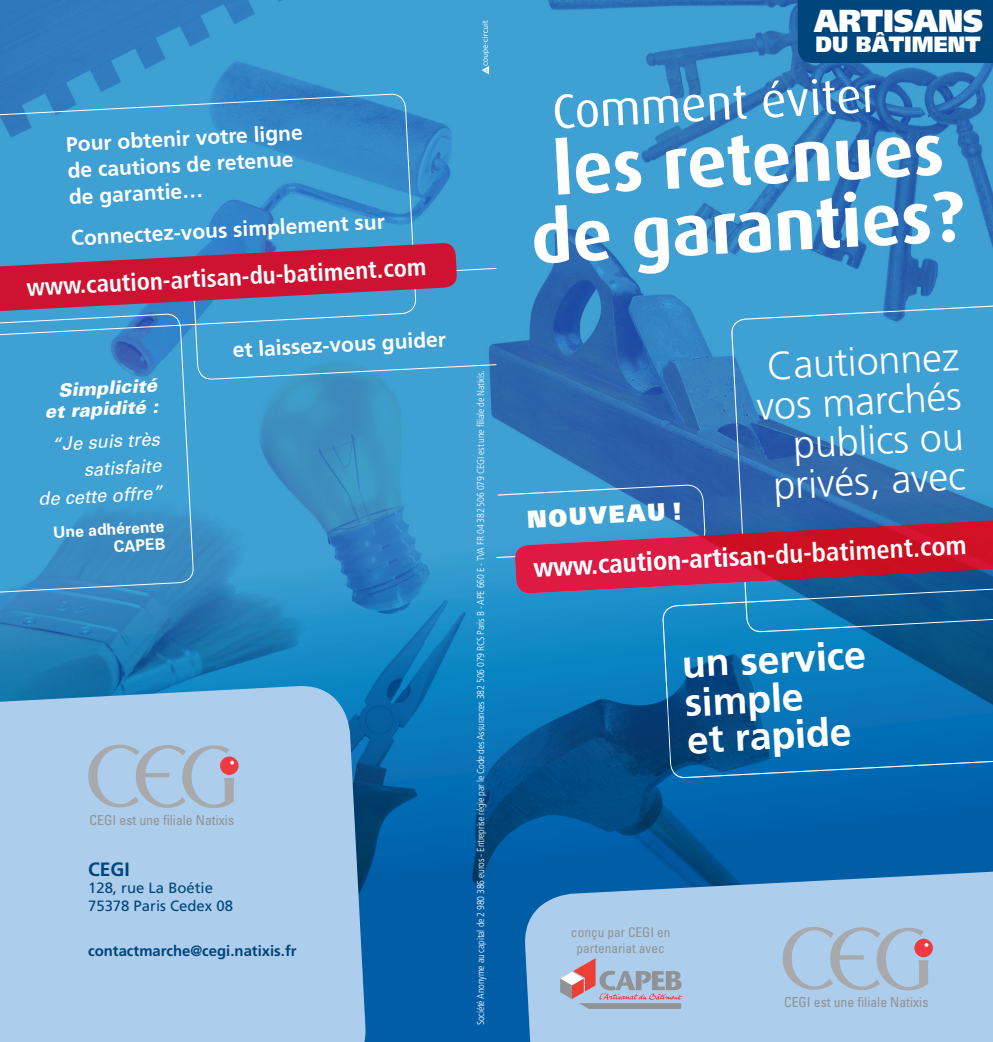
<style>
.page{position:relative;width:993px;height:1042px;background:#fff}
.page>*{position:absolute;margin:0;border:0;box-sizing:border-box;transform-origin:0 0}
.t1{font:700 72.1px "Dax";color:#fff}
.t2{font:700 71.92px "Dax";color:#fff}
.t3{font:48.48px "Dax";color:#fff}
.t4{font:300 39.38px/39.9px "Frutiger";color:#fff;text-align:right}
.t5{font:700 38.85px/38px "Frutiger";color:#fff}
.t6{font:900 31.85px "Frutiger";letter-spacing:-.005em;color:#fff;scale:.92 1}
.t7{font:700 condensed 26.78px "Frutiger";color:#fff}
.t8{font:700 condensed 24.68px "Frutiger";color:#fff}
.t9{font:900 24.5px "Frutiger";color:#fff;scale:.92 1}
.t10{font:900 22.05px "Frutiger";color:#fff;scale:.92 1}
.t11{font:700 21px/26.2px "Frutiger";color:#fff}
.t12{font:700 19.25px "Frutiger";color:#00457b}
.t13{font:italic 18.38px/26.9px "Univers";color:#fff;text-align:right}
.t14{font:italic 900 18.38px/21px "Univers";color:#fff;text-align:right}
.t15{font:700 15.75px/17.5px "Univers";color:#fff;text-align:right}
.t16{font:14.88px/17.5px "Frutiger";color:#00457b}
.t17{font:700 14.88px "Frutiger";color:#00457b}
.t18{font:condensed 13.83px "Univers";color:#919295}
.t19{font:condensed 13.3px/16.1px "Univers";color:#919295;text-align:center}
.t20{font:300 condensed 10.15px "Frutiger";letter-spacing:-.02em;color:#fff}
</style>
<div class="page">
<img style="left:0;top:0;width:992px;height:1042px">
<svg style="left:522px;top:866px;width:470px;height:176px;background:#93bce0"></svg>
<div style="left:0;top:683px;width:368px;height:359px;background:#accdeb"></div>
<svg style="left:560px;top:958px;width:122px;height:51px;background:#aeaec0"></svg>
<div style="left:914px;top:939px;width:18px;height:18px;background:#ee3a41;border-radius:50%"></div>
<svg style="left:780px;top:925px;width:148px;height:72px;background:#acc1d9"></svg>
<div style="left:220px;top:756px;width:18px;height:19px;background:#ee3a41;border-radius:50%"></div>
<svg style="left:86px;top:743px;width:148px;height:72px;background:#acc1d9"></svg>
<svg style="left:0;top:94px;width:416px;height:148px;background:#3c97cf"></svg>
<svg style="left:0;top:380px;width:194px;height:214px;background:#3e9ace"></svg>
<svg style="left:0;top:242px;width:497px;height:138px;background:#6a74a2"></svg>
<div style="left:797px;top:0;width:195px;height:63px;background:#00457b"></div>
<svg style="left:481px;top:20px;width:8px;height:54px"></svg>
<h3 class="t11" style="left:66px;top:131px;width:238px;rotate:-3deg">Pour obtenir votre ligne de cautions de retenue de garantie…</h3>
<h3 class="t11" style="left:70px;top:225px;width:315px;rotate:-3deg">Connectez-vous simplement sur</h3>
<h3 class="t8" style="left:26px;top:273px;width:401px;rotate:-3deg">www.caution-artisan-du-batiment.com</h3>
<h3 class="t11" style="left:232px;top:337px;width:215px;rotate:-3deg">et laissez-vous guider</h3>
<h3 class="t14" style="left:43px;top:380px;width:115px;rotate:-3deg">Simplicité et rapidité :</h3>
<h3 class="t13" style="left:35px;top:431px;width:126px;rotate:-3deg">“Je suis très satisfaite<br>de cette offre”</h3>
<h3 class="t15" style="left:53px;top:523px;width:113px;rotate:-3deg">Une adhérente<br>CAPEB</h3>
<h3 class="t18" style="left:90px;top:811px;width:146px">CEGI est une filiale Natixis</h3>
<h3 class="t12" style="left:88px;top:858px;width:43px">CEGI</h3>
<h3 class="t16" style="left:88px;top:879px;width:146px">128, rue La Boétie<br>75378 Paris Cedex 08</h3>
<h3 class="t17" style="left:88px;top:942px;width:210px">contactmarche@cegi.natixis.fr</h3>
<p class="t20" style="left:475px;top:1025px;width:656px;rotate:-90deg">Société Anonyme au capital de 2 980 386 euros - Entreprise régie par le Code des Assurances 382 506 079 RCS Paris B - APE 660 E - TVA FR 04 382 506 079 CEGI est une filiale de Natixis.</p>
<h3 class="t6" style="left:814px;top:1px;width:185px">ARTISANS</h3>
<h3 class="t10" style="left:815px;top:30px;width:181px">DU BÂTIMENT</h3>
<h3 class="t3" style="left:550px;top:85px;width:327px;rotate:-3deg">Comment éviter</h3>
<h2 class="t2" style="left:550px;top:129px;width:393px;rotate:-3deg">les retenues</h2>
<h1 class="t1" style="left:529px;top:198px;width:435px;rotate:-3deg">de garanties?</h1>
<h3 class="t9" style="left:526px;top:504px;width:170px;rotate:-3deg">NOUVEAU !</h3>
<h3 class="t4" style="left:753px;top:347px;width:206px;rotate:-3deg">Cautionnez vos marchés publics ou privés, avec</h3>
<h3 class="t7" style="left:532px;top:551px;width:435px;rotate:-3deg">www.caution-artisan-du-batiment.com</h3>
<h3 class="t5" style="left:681px;top:645px;width:185px;rotate:-3deg">un service simple<br>et rapide</h3>
<h3 class="t19" style="left:570px;top:924px;width:101px">conçu par CEGI en partenariat avec</h3>
<h3 class="t18" style="left:783px;top:993px;width:146px">CEGI est une filiale Natixis</h3>
</div>
